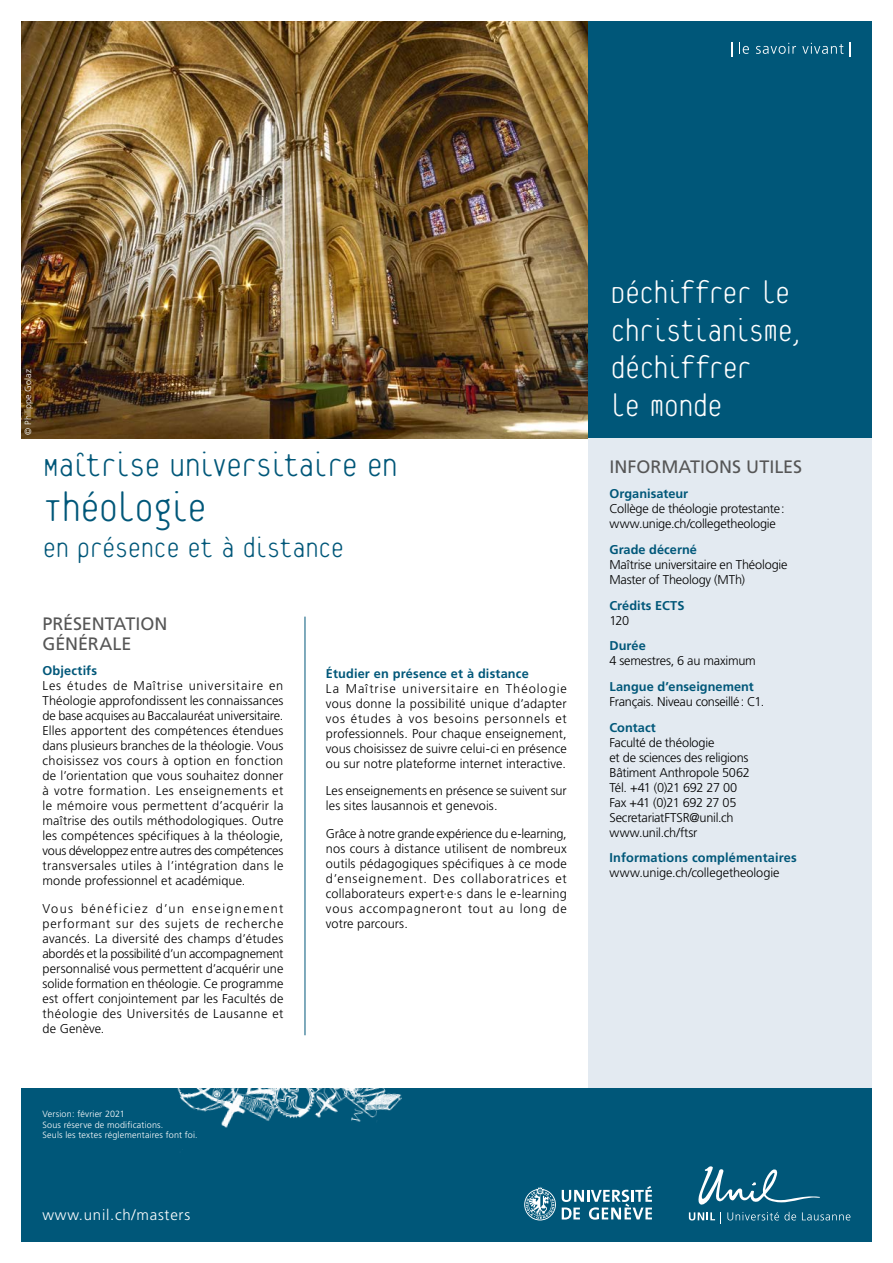
<style>
.page{position:relative;width:893px;height:1263px;background:#fff}
.page>*{position:absolute;margin:0;border:0;box-sizing:border-box;transform-origin:0 0}
.t1{font:100 45px "Platelet";letter-spacing:-.055em;color:#005779}
.t2{font:100 36.75px "Platelet";letter-spacing:-.065em;color:#005779}
.Slogan{font:100 34.5px/37.5px "Platelet";letter-spacing:-.05em;color:#fff}
.t3{font:100 30.75px "Platelet";letter-spacing:-.045em;color:#005779}
.Sous-titre_1_orange{font:18px/19.5px "Frutiger LT Std";color:#565656}
.t4{font:300 15px "Frutiger LT Std";letter-spacing:.05em;color:#fff}
.Texte_courant{font:300 12.75px/15px "Frutiger LT Std";letter-spacing:.005em;color:#000;text-align:justify}
.Texte_courant_justif{font:300 12.75px/15px "Frutiger LT Std";letter-spacing:-.02em;color:#000}
.Sous-titre_2{font:700 12.75px "Frutiger LT Std";letter-spacing:.005em;color:#005779}
.Texte_courant_drapea{font:300 12.75px "Frutiger LT Std";letter-spacing:-.015em;color:#000}
.Texte_courant_justif-2{font:300 12.75px "Frutiger LT Std";letter-spacing:-.045em;color:#000}
.Texte_courant_justif-3{font:300 12.75px "Frutiger LT Std";letter-spacing:-.04em;color:#000}
.Texte_courant_old{font:300 9px "Frutiger LT Std";letter-spacing:.015em;color:#fff}
</style>
<div class="page">
<img style="left:21px;top:21px;width:567px;height:417px">
<div style="left:588px;top:21px;width:284px;height:417px;background:#005779"></div>
<div style="left:588px;top:438px;width:284px;height:651px;background:#e3eaf1"></div>
<div style="left:21px;top:1089px;width:851px;height:153px;background:#005779"></div>
<svg style="left:731px;top:43px;width:1px;height:14px"></svg>
<svg style="left:739px;top:43px;width:10px;height:11px"></svg>
<svg style="left:756px;top:43px;width:40px;height:11px"></svg>
<svg style="left:802px;top:43px;width:41px;height:11px"></svg>
<svg style="left:849px;top:43px;width:1px;height:14px"></svg>
<svg style="left:524px;top:1186px;width:32px;height:34px"></svg>
<svg style="left:562px;top:1186px;width:90px;height:33px"></svg>
<svg style="left:698px;top:1166px;width:122px;height:39px"></svg>
<svg style="left:689px;top:1212px;width:32px;height:11px"></svg>
<svg style="left:727px;top:1212px;width:69px;height:8px"></svg>
<svg style="left:802px;top:1212px;width:48px;height:8px"></svg>
<img style="left:139px;top:1008px;width:290px;height:120px">
<hr style="left:305px;top:617px;width:1px;height:418px;background:#005779">
<p class="Texte_courant_old" style="left:23px;top:435px;width:67px;rotate:-90deg">© Philippe Golaz</p>
<p class="t2" style="left:43px;top:451px;width:358px">Maîtrise universitaire en</p>
<p class="t1" style="left:43px;top:490px;width:167px">Théologie</p>
<p class="t3" style="left:43px;top:536px;width:304px">en présence et à distance</p>
<p class="Sous-titre_1_orange" style="left:43px;top:614px;width:126px">PRÉSENTATION<br>GÉNÉRALE</p>
<p class="Sous-titre_2" style="left:43px;top:663px;width:56px">Objectifs</p>
<p class="Texte_courant" style="left:43px;top:678px;width:242px">Les études de Maîtrise universitaire en Théologie approfondissent les connaissances de base acquises au Baccalauréat universitaire.<br>Elles apportent des compétences étendues dans plusieurs branches de la théologie. Vous choisissez vos cours à option en fonction de l’orientation que vous souhaitez donner à votre formation. Les enseignements et le mémoire vous permettent d’acquérir la maîtrise des outils méthodologiques. Outre les compétences spécifiques à la théologie, vous développez entre autres des compétences transversales utiles à l’intégration dans le monde professionnel et académique.</p>
<p class="Texte_courant" style="left:43px;top:901px;width:242px">Vous bénéficiez d’un enseignement performant sur des sujets de recherche avancés. La diversité des champs d’études abordés et la possibilité d’un accompagnement personnalisé vous permettent d’acquérir une solide formation en théologie. Ce programme est offert conjointement par les Facultés de théologie des Universités de Lausanne et de Genève.</p>
<p class="Sous-titre_2" style="left:326px;top:666px;width:204px">Étudier en présence et à distance</p>
<p class="Texte_courant" style="left:326px;top:681px;width:242px">La Maîtrise universitaire en Théologie vous donne la possibilité unique d’adapter vos études à vos besoins personnels et professionnels. Pour chaque enseignement, vous choisissez de suivre celui-ci en présence ou sur notre plateforme internet interactive.</p>
<p class="Texte_courant" style="left:326px;top:784px;width:242px">Les enseignements en présence se suivent sur les sites lausannois et genevois.</p>
<p class="Texte_courant" style="left:326px;top:826px;width:242px">Grâce à notre grande expérience du e-learning, nos cours à distance utilisent de nombreux outils pédagogiques spécifiques à ce mode d’enseignement. Des collaboratrices et collaborateurs expert·e·s dans le e-learning vous accompagneront tout au long de votre parcours.</p>
<p class="Texte_courant_old" style="left:43px;top:1108px;width:84px">Version: février 2021</p>
<p class="Texte_courant_old" style="left:43px;top:1119px;width:122px">Sous réserve de modifications.</p>
<p class="Texte_courant_old" style="left:43px;top:1130px;width:157px">Seuls les textes réglementaires font foi.</p>
<p class="t4" style="left:43px;top:1207px;width:149px">www.unil.ch/masters</p>
<p class="Slogan" style="left:610px;top:276px;width:196px">Déchiffrer le christianisme, déchiffrer<br>le monde</p>
<p class="Sous-titre_1_orange" style="left:609px;top:457px;width:194px">INFORMATIONS UTILES</p>
<p class="Sous-titre_2" style="left:609px;top:486px;width:80px">Organisateur</p>
<p class="Texte_courant_justif" style="left:609px;top:502px;width:177px">Collège de théologie protestante:</p>
<p class="Texte_courant_justif" style="left:609px;top:517px;width:168px">www.unige.ch/collegetheologie</p>
<p class="Sous-titre_2" style="left:609px;top:542px;width:89px">Grade décerné</p>
<p class="Texte_courant_justif" style="left:609px;top:557px;width:180px">Maîtrise universitaire en Théologie</p>
<p class="Texte_courant_justif" style="left:609px;top:572px;width:137px">Master of Theology (MTh)</p>
<p class="Sous-titre_2" style="left:609px;top:598px;width:77px">Crédits ECTS</p>
<p class="Texte_courant_drapea" style="left:609px;top:613px;width:21px">120</p>
<p class="Sous-titre_2" style="left:609px;top:638px;width:38px">Durée</p>
<p class="Texte_courant_drapea" style="left:609px;top:654px;width:148px">4 semestres, 6 au maximum</p>
<p class="Sous-titre_2" style="left:609px;top:679px;width:146px">Langue d’enseignement</p>
<p class="Texte_courant_drapea" style="left:609px;top:694px;width:156px">Français. Niveau conseillé: C1.</p>
<p class="Sous-titre_2" style="left:609px;top:720px;width:48px">Contact</p>
<p class="Texte_courant_justif" style="left:609px;top:735px;width:141px">Faculté de théologie<br>et de sciences des religions</p>
<p class="Texte_courant_justif" style="left:609px;top:765px;width:142px">Bâtiment Anthropole 5062</p>
<p class="Texte_courant_justif-2" style="left:609px;top:780px;width:129px">Tél. +41 (0)21 692 27 00</p>
<p class="Texte_courant_justif-3" style="left:609px;top:795px;width:129px">Fax +41 (0)21 692 27 05</p>
<p class="Texte_courant_justif" style="left:609px;top:810px;width:126px">SecretariatFTSR@unil.ch</p>
<p class="Texte_courant_justif" style="left:609px;top:825px;width:89px">www.unil.ch/ftsr</p>
<p class="Sous-titre_2" style="left:609px;top:850px;width:189px">Informations complémentaires</p>
<p class="Texte_courant_drapea" style="left:609px;top:866px;width:172px">www.unige.ch/collegetheologie</p>
</div>
